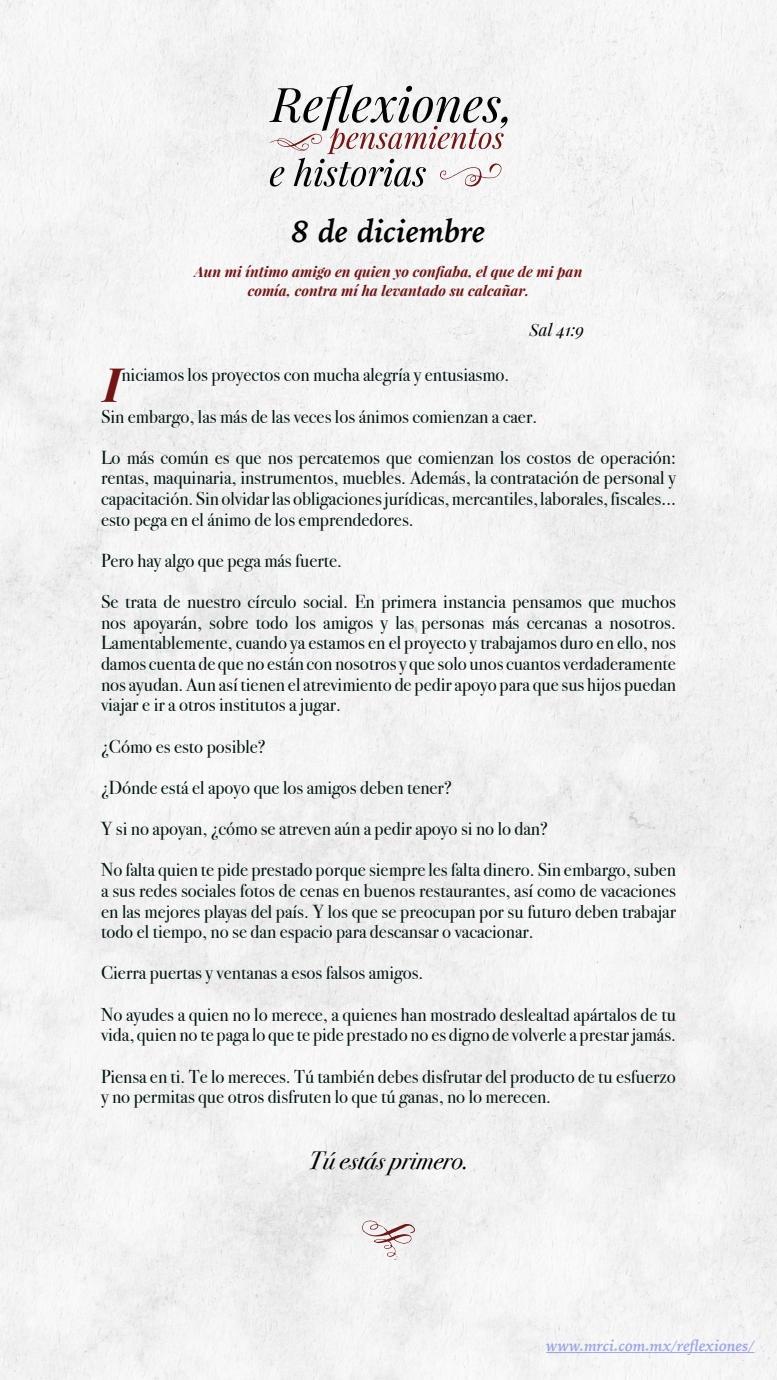
<style>
.page{position:relative;width:777px;height:1380px;background:#fff}
.page>*{position:absolute;margin:0;border:0;box-sizing:border-box;transform-origin:0 0}
.t1{font:italic 700 47.31px "Playfair Display";color:#741515}
.t2{font:italic 700 31.25px "Iowan Old Style";color:#000}
.t3{font:italic 25px "Bodoni Svty Two ITCTT";color:#000}
.t4{font:18.75px/20.6px "Bodoni Svty Two ITCTT";color:#021414;text-align:justify}
.t5{font:italic 16.88px "Playfair Display";color:#000}
.t6{font:italic 700 15.62px "Iowan Old Style";color:#4f5cd6}
.t7{font:italic 700 14.38px/18.8px "Playfair Display";color:#741515;text-align:center}
</style>
<div class="page">
<div style="left:0;top:0;width:776px;height:1380px;background:#f3f3f3"></div>
<svg style="left:269px;top:84px;width:238px;height:103px"></svg>
<svg style="left:361px;top:1220px;width:54px;height:40px"></svg>
<hr style="left:546px;top:1352px;width:208px;height:1px;background:#4f5cd6">
<h2 class="t2" style="left:291px;top:204px;width:196px">8 de diciembre</h2>
<p class="t7" style="left:194px;top:262px;width:389px">Aun mi íntimo amigo en quien yo confiaba, el que de mi pan comía, contra mí ha levantado su calcañar.</p>
<p class="t5" style="left:529px;top:318px;width:56px">Sal 41:9</p>
<p class="t4" style="left:121px;top:363px;width:389px">niciamos los proyectos con mucha alegría y entusiasmo.</p>
<p class="t4" style="left:101px;top:404px;width:437px">Sin embargo, las más de las veces los ánimos comienzan a caer.</p>
<p class="t4" style="left:101px;top:445px;width:576px">Lo más común es que nos percatemos que comienzan los costos de operación: rentas, maquinaria, instrumentos, muebles. Además, la contratación de personal y capacitación. Sin olvidar las obligaciones jurídicas, mercantiles, laborales, fiscales… esto pega en el ánimo de los emprendedores.</p>
<p class="t4" style="left:101px;top:548px;width:242px">Pero hay algo que pega más fuerte.</p>
<p class="t4" style="left:101px;top:590px;width:576px">Se trata de nuestro círculo social. En primera instancia pensamos que muchos nos apoyarán, sobre todo los amigos y las personas más cercanas a nosotros.<br>Lamentablemente, cuando ya estamos en el proyecto y trabajamos duro en ello, nos damos cuenta de que no están con nosotros y que solo unos cuantos verdaderamente nos ayudan. Aun así tienen el atrevimiento de pedir apoyo para que sus hijos puedan viajar e ir a otros institutos a jugar.</p>
<p class="t4" style="left:101px;top:734px;width:166px">¿Cómo es esto posible?</p>
<p class="t4" style="left:101px;top:775px;width:352px">¿Dónde está el apoyo que los amigos deben tener?</p>
<p class="t4" style="left:101px;top:816px;width:448px">Y si no apoyan, ¿cómo se atreven aún a pedir apoyo si no lo dan?</p>
<p class="t4" style="left:101px;top:858px;width:576px">No falta quien te pide prestado porque siempre les falta dinero. Sin embargo, suben a sus redes sociales fotos de cenas en buenos restaurantes, así como de vacaciones en las mejores playas del país. Y los que se preocupan por su futuro deben trabajar todo el tiempo, no se dan espacio para descansar o vacacionar.</p>
<p class="t4" style="left:101px;top:961px;width:324px">Cierra puertas y ventanas a esos falsos amigos.</p>
<p class="t4" style="left:101px;top:1002px;width:576px">No ayudes a quien no lo merece, a quienes han mostrado deslealtad apártalos de tu vida, quien no te paga lo que te pide prestado no es digno de volverle a prestar jamás.</p>
<p class="t4" style="left:101px;top:1064px;width:576px">Piensa en ti. Te lo mereces. Tú también debes disfrutar del producto de tu esfuerzo y no permitas que otros disfruten lo que tú ganas, no lo merecen.</p>
<h1 class="t1" style="left:103px;top:352px;width:20px">I</h1>
<h3 class="t3" style="left:308px;top:1139px;width:161px">Tú estás primero.</h3>
<p class="t6" style="left:546px;top:1331px;width:210px">www.mrci.com.mx/reflexiones/</p>
</div>
